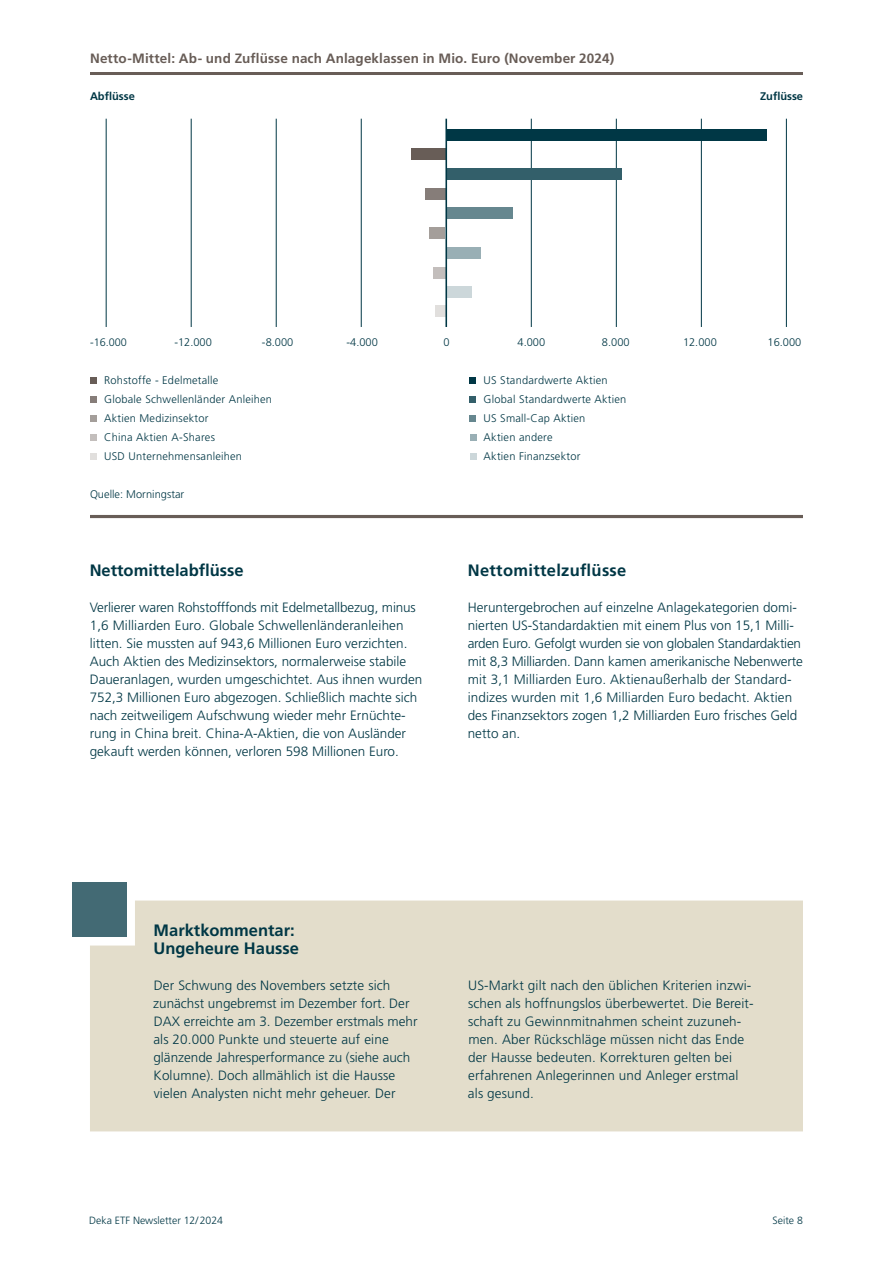
<style>
.page{position:relative;width:893px;height:1263px;background:#fff}
.page>*{position:absolute;margin:0;border:0;box-sizing:border-box;transform-origin:0 0}
.t1{font:700 16.5px/18px "Deka Frutiger OTPS";color:#003745}
.t2{font:700 16.5px "Deka Frutiger OTPS";letter-spacing:.02em;color:#003745}
.t3{font:300 13.5px/18px "Deka Frutiger OTPS";color:#003745}
.t4{font:700 13.5px "Deka Frutiger OTPS";letter-spacing:.01em;color:#685d57}
.t5{font:300 11.1px/18.9px "Deka Frutiger OTPS";letter-spacing:.02em;color:#003745}
.t6{font:300 11.1px "Deka Frutiger OTPS";color:#003745}
.t7{font:700 11.1px "Deka Frutiger OTPS";color:#003745}
.t8{font:300 10.8px "Deka Frutiger OTPS";color:#003745}
.t9{font:300 10.5px "Deka Frutiger OTPS";color:#003745}
</style>
<div class="page">
<hr style="left:90px;top:72px;width:713px;height:3px;background:#685d57">
<hr style="left:90px;top:515px;width:713px;height:3px;background:#685d57">
<div style="left:469px;top:377px;width:7px;height:7px;background:#003745"></div>
<div style="left:469px;top:396px;width:7px;height:7px;background:#335f6a"></div>
<div style="left:469px;top:415px;width:7px;height:7px;background:#66878f"></div>
<div style="left:470px;top:434px;width:6px;height:7px;background:#99afb5"></div>
<div style="left:470px;top:453px;width:6px;height:7px;background:#ccd7da"></div>
<div style="left:90px;top:377px;width:7px;height:7px;background:#685d57"></div>
<div style="left:90px;top:396px;width:7px;height:7px;background:#867d79"></div>
<div style="left:90px;top:415px;width:7px;height:7px;background:#a49e9a"></div>
<div style="left:90px;top:434px;width:7px;height:7px;background:#c3bebc"></div>
<div style="left:90px;top:453px;width:7px;height:7px;background:#e1dfdd"></div>
<hr style="left:531px;top:119px;width:1px;height:208px;background:#003745">
<hr style="left:786px;top:119px;width:1px;height:208px;background:#003745">
<hr style="left:701px;top:119px;width:1px;height:208px;background:#003745">
<hr style="left:616px;top:119px;width:1px;height:208px;background:#003745">
<hr style="left:361px;top:119px;width:1px;height:208px;background:#003745">
<hr style="left:106px;top:119px;width:1px;height:208px;background:#003745">
<hr style="left:276px;top:119px;width:1px;height:208px;background:#003745">
<hr style="left:191px;top:119px;width:1px;height:208px;background:#003745">
<div style="left:447px;top:129px;width:320px;height:11px;background:#003745"></div>
<div style="left:446px;top:168px;width:176px;height:12px;background:#335f6a"></div>
<div style="left:446px;top:208px;width:66px;height:11px;background:#66878f"></div>
<div style="left:446px;top:247px;width:34px;height:11px;background:#99afb5"></div>
<div style="left:446px;top:287px;width:26px;height:11px;background:#ccd7da"></div>
<div style="left:411px;top:149px;width:34px;height:11px;background:#685d57"></div>
<div style="left:425px;top:188px;width:20px;height:11px;background:#867d79"></div>
<div style="left:429px;top:228px;width:16px;height:11px;background:#a49e9a"></div>
<div style="left:433px;top:267px;width:12px;height:11px;background:#c3bebc"></div>
<div style="left:435px;top:306px;width:10px;height:11px;background:#e1dfdd"></div>
<hr style="left:445px;top:119px;width:2px;height:208px;background:#003745">
<div style="left:72px;top:882px;width:54px;height:54px;background:#436a74"></div>
<div style="left:90px;top:900px;width:713px;height:231px;background:#e3ddcb"></div>
<p class="t4" style="left:90px;top:50px;width:526px">Netto-Mittel: Ab- und Zuflüsse nach Anlageklassen in Mio. Euro (November 2024)</p>
<p class="t7" style="left:90px;top:89px;width:46px">Abflüsse</p>
<p class="t7" style="left:760px;top:89px;width:45px">Zuflüsse</p>
<p class="t8" style="left:90px;top:336px;width:38px">-16.000</p>
<p class="t5" style="left:174px;top:333px;width:39px">-12.000</p>
<p class="t5" style="left:262px;top:333px;width:33px">-8.000</p>
<p class="t5" style="left:347px;top:333px;width:33px">-4.000</p>
<p class="t5" style="left:104px;top:371px;width:169px">Rohstoffe - Edelmetalle<br>Globale Schwellenländer Anleihen<br>Aktien Medizinsektor<br>China Aktien A-Shares<br>USD Unternehmensanleihen</p>
<p class="t6" style="left:90px;top:487px;width:96px">Quelle: Morningstar</p>
<p class="t5" style="left:444px;top:333px;width:8px">0</p>
<p class="t5" style="left:518px;top:333px;width:29px">4.000</p>
<p class="t5" style="left:602px;top:333px;width:29px">8.000</p>
<p class="t5" style="left:683px;top:333px;width:35px">12.000</p>
<p class="t5" style="left:767px;top:333px;width:35px">16.000</p>
<p class="t5" style="left:484px;top:371px;width:144px">US Standardwerte Aktien<br>Global Standardwerte Aktien<br>US Small-Cap Aktien<br>Aktien andere<br>Aktien Finanzsektor</p>
<p class="t1" style="left:90px;top:561px;width:156px">Nettomittelabflüsse</p>
<p class="t3" style="left:90px;top:598px;width:334px">Verlierer waren Rohstofffonds mit Edelmetallbezug, minus 1,6 Milliarden Euro. Globale Schwellenländeranleihen litten. Sie mussten auf 943,6 Millionen Euro verzichten.<br>Auch Aktien des Medizinsektors, normalerweise stabile Daueranlagen, wurden umgeschichtet. Aus ihnen wurden 752,3 Millionen Euro abgezogen. Schließlich machte sich nach zeitweiligem Aufschwung wieder mehr Ernüchte&shy;rung in China breit. China-A-Aktien, die von Ausländer gekauft werden können, verloren 598 Millionen Euro.</p>
<p class="t2" style="left:468px;top:560px;width:160px">Nettomittelzuflüsse</p>
<p class="t3" style="left:468px;top:598px;width:337px">Heruntergebrochen auf einzelne Anlagekategorien domi&shy;nierten US-Standardaktien mit einem Plus von 15,1 Milli&shy;arden Euro. Gefolgt wurden sie von globalen Standardaktien mit 8,3 Milliarden. Dann kamen amerikanische Nebenwerte mit 3,1 Milliarden Euro. Aktienaußerhalb der Standard&shy;indizes wurden mit 1,6 Milliarden Euro bedacht. Aktien des Finanzsektors zogen 1,2 Milliarden Euro frisches Geld netto an.</p>
<p class="t1" style="left:153px;top:921px;width:147px">Marktkommentar:<br>Ungeheure Hausse</p>
<p class="t3" style="left:153px;top:976px;width:266px">Der Schwung des Novembers setzte sich zunächst ungebremst im Dezember fort. Der DAX erreichte am 3. Dezember erstmals mehr als 20.000 Punkte und steuerte auf eine glänzende Jahresperformance zu (siehe auch Kolumne). Doch allmählich ist die Hausse vielen Analysten nicht mehr geheuer. Der</p>
<p class="t3" style="left:468px;top:976px;width:287px">US-Markt gilt nach den üblichen Kriterien inzwi&shy;schen als hoffnungslos überbewertet. Die Bereit&shy;schaft zu Gewinnmitnahmen scheint zuzuneh&shy;men. Aber Rückschläge müssen nicht das Ende der Hausse bedeuten. Korrekturen gelten bei erfahrenen Anlegerinnen und Anleger erstmal als gesund.</p>
<p class="t9" style="left:89px;top:1214px;width:135px">Deka ETF Newsletter 12/2024</p>
<p class="t9" style="left:773px;top:1214px;width:32px">Seite 8</p>
</div>
